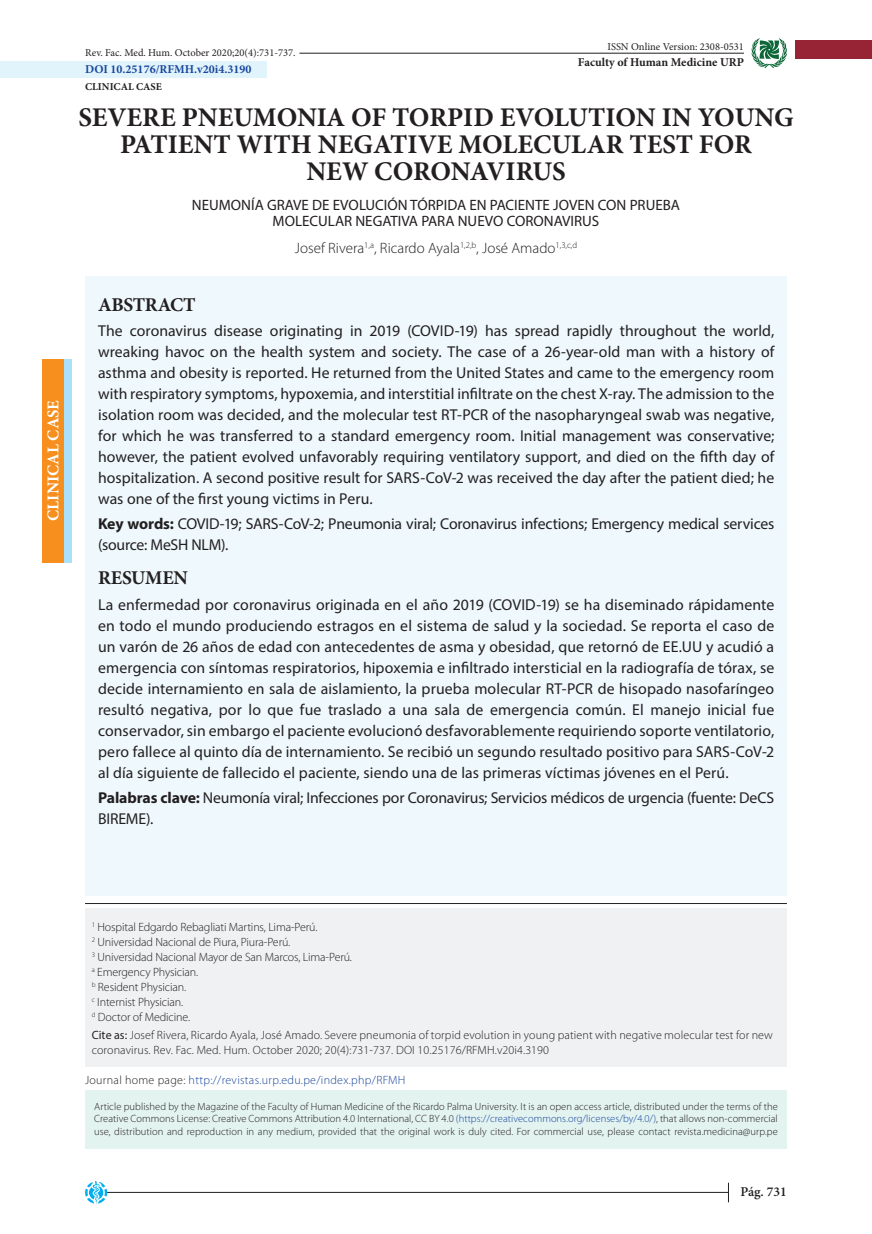
<style>
.page{position:relative;width:872px;height:1234px;background:#fff}
.page>*{position:absolute;margin:0;border:0;box-sizing:border-box;transform-origin:0 0}
.t1{font:700 27px/27px "Minion Pro";color:#231f20;text-align:center}
.t2{font:700 19.5px "Minion Pro";letter-spacing:-.015em;color:#231f20}
.t3{font:700 16.5px "Minion Pro";color:#fff}
.t4{font:15.75px/21px "Myriad Pro";letter-spacing:-.01em;color:#231f20;text-align:justify}
.t5{font:15px "Myriad Pro";color:#231f20}
.t6{font:300 15px "Myriad Pro";color:#231f20}
.t7{font:600 13.5px "Minion Pro";color:#231f20}
.t8{font:300 12px/14.4px "Myriad Pro";letter-spacing:-.005em;color:#231f20}
.t9{font:300 12px "Myriad Pro";letter-spacing:.025em;color:#18469d}
.t10{font:700 12px "Minion Pro";color:#18469d}
.t11{font:700 12px "Minion Pro";color:#231f20}
.t12{font:300 10.5px/12.6px "Myriad Pro";letter-spacing:.005em;color:#231f20;text-align:justify}
.t13{font:10.5px "Minion Pro";color:#231f20}
.t14{font:700 10.5px "Minion Pro";color:#231f20}
.s1{font-weight:700}
.s2{font-weight:400}
.s3{color:#231f20}
.s4{color:#18469d}
</style>
<div class="page">
<hr style="left:106px;top:1191px;width:623px;height:1px;background:#231f20">
<svg style="left:85px;top:1181px;width:23px;height:23px"></svg>
<svg style="left:728px;top:1182px;width:1px;height:19px"></svg>
<svg style="left:751px;top:38px;width:36px;height:30px"></svg>
<div style="left:0;top:61px;width:266px;height:17px;background:#e1f4fc"></div>
<div style="left:85px;top:276px;width:702px;height:619px;background:#eef8fd"></div>
<hr style="left:85px;top:902px;width:702px;height:1px;background:#231f20">
<div style="left:795px;top:41px;width:77px;height:18px;background:#962435"></div>
<div style="left:85px;top:908px;width:702px;height:158px;background:#f0f1f2"></div>
<div style="left:43px;top:359px;width:29px;height:203px;background:#aae0f9"></div>
<div style="left:43px;top:359px;width:21px;height:203px;background:#f68f1e"></div>
<hr style="left:299px;top:53px;width:445px;height:1px;background:#231f20">
<div style="left:85px;top:1089px;width:702px;height:59px;background:#e3f3f0"></div>
<p class="t3" style="left:42px;top:520px;width:122px;rotate:-90deg">CLINICAL CASE</p>
<p class="t13" style="left:85px;top:46px;width:212px">Rev. Fac. Med. Hum. October 2020;20(4):731-737.</p>
<p class="t10" style="left:85px;top:61px;width:168px">DOI 10.25176/RFMH.v20i4.3190</p>
<p class="t14" style="left:85px;top:79px;width:78px">CLINICAL CASE</p>
<p class="t13" style="left:607px;top:39px;width:138px">ISSN Online Version: 2308-0531</p>
<p class="t11" style="left:578px;top:53px;width:167px">Faculty of Human Medicine URP</p>
<p class="t1" style="left:78px;top:103px;width:717px">SEVERE PNEUMONIA OF TORPID EVOLUTION IN YOUNG<br>PATIENT WITH NEGATIVE MOLECULAR TEST FOR</p>
<p class="t1" style="left:306px;top:157px;width:261px">NEW CORONAVIRUS</p>
<p class="t5" style="left:192px;top:196px;width:490px">NEUMONÍA GRAVE DE EVOLUCIÓN TÓRPIDA EN PACIENTE JOVEN CON PRUEBA</p>
<p class="t5" style="left:273px;top:212px;width:328px">MOLECULAR NEGATIVA PARA NUEVO CORONAVIRUS</p>
<p class="t6" style="left:295px;top:239px;width:284px">Josef Rivera<sup>1,a</sup>, Ricardo Ayala<sup>1,2,b</sup>, José Amado<sup>1,3,c,d</sup></p>
<p class="t2" style="left:98px;top:291px;width:99px">ABSTRACT</p>
<p class="t4" style="left:98px;top:320px;width:678px">The coronavirus disease originating in 2019 (COVID-19) has spread rapidly throughout the world, wreaking havoc on the health system and society. The case of a 26-year-old man with a history of asthma and obesity is reported. He returned from the United States and came to the emergency room with respiratory symptoms, hypoxemia, and interstitial infiltrate on the chest X-ray. The admission to the isolation room was decided, and the molecular test RT-PCR of the nasopharyngeal swab was negative, for which he was transferred to a standard emergency room. Initial management was conservative; however, the patient evolved unfavorably requiring ventilatory support, and died on the fifth day of hospitalization. A second positive result for SARS-CoV-2 was received the day after the patient died; he was one of the first young victims in Peru.</p>
<p class="t4" style="left:98px;top:513px;width:677px"><span class="s1">Key words:</span> COVID-19; SARS-CoV-2; Pneumonia viral; Coronavirus infections; Emergency medical services (source: MeSH NLM).</p>
<p class="t2" style="left:98px;top:564px;width:91px">RESUMEN</p>
<p class="t4" style="left:98px;top:593px;width:678px">La enfermedad por coronavirus originada en el año 2019 (COVID-19) se ha diseminado rápidamente en todo el mundo produciendo estragos en el sistema de salud y la sociedad. Se reporta el caso de un varón de 26 años de edad con antecedentes de asma y obesidad, que retornó de EE.UU y acudió a emergencia con síntomas respiratorios, hipoxemia e infiltrado intersticial en la radiografía de tórax, se decide internamiento en sala de aislamiento, la prueba molecular RT-PCR de hisopado nasofaríngeo resultó negativa, por lo que fue traslado a una sala de emergencia común. El manejo inicial fue conservador, sin embargo el paciente evolucionó desfavorablemente requiriendo soporte ventilatorio, pero fallece al quinto día de internamiento. Se recibió un segundo resultado positivo para SARS-CoV-2 al día siguiente de fallecido el paciente, siendo una de las primeras víctimas jóvenes en el Perú.</p>
<p class="t4" style="left:98px;top:786px;width:677px"><span class="s1">Palabras clave:</span> Neumonía viral; Infecciones por Coronavirus; Servicios médicos de urgencia (fuente: DeCS<br>BIREME).</p>
<p class="t8" style="left:92px;top:919px;width:227px"><sup>1</sup> Hospital Edgardo Rebagliati Martins, Lima-Perú.</p>
<p class="t8" style="left:92px;top:934px;width:200px"><sup>2</sup> Universidad Nacional de Piura, Piura-Perú.</p>
<p class="t8" style="left:92px;top:949px;width:262px"><sup>3</sup> Universidad Nacional Mayor de San Marcos, Lima-Perú.</p>
<p class="t8" style="left:92px;top:964px;width:108px"><sup>a</sup> Emergency Physician.</p>
<p class="t8" style="left:92px;top:979px;width:96px"><sup>b</sup> Resident Physician.</p>
<p class="t8" style="left:92px;top:994px;width:93px"><sup>c</sup> Internist Physician.</p>
<p class="t8" style="left:92px;top:1009px;width:100px"><sup>d</sup> Doctor of Medicine.</p>
<p class="t8" style="left:92px;top:1027px;width:682px"><span class="s2">Cite as:</span> Josef Rivera, Ricardo Ayala, José Amado. Severe pneumonia of torpid evolution in young patient with negative molecular test for new coronavirus. Rev. Fac. Med. Hum. October 2020; 20(4):731-737. DOI 10.25176/RFMH.v20i4.3190</p>
<p class="t9" style="left:85px;top:1072px;width:322px"><span class="s3">Journal home page:</span> http://revistas.urp.edu.pe/index.php/RFMH</p>
<p class="t12" style="left:94px;top:1099px;width:685px">Article published by the Magazine of the Faculty of Human Medicine of the Ricardo Palma University. It is an open access article, distributed under the terms of the Creative Commons License: Creative Commons Attribution 4.0 International, CC BY 4.0 <span class="s4">(https://creativecommons.org/licenses/by/4.0/)</span>, that allows non-commercial use, distribution and reproduction in any medium, provided that the original work is duly cited. For commercial use, please contact revista.medicina@urp.pe</p>
<p class="t7" style="left:740px;top:1181px;width:48px">Pág. 731</p>
</div>
